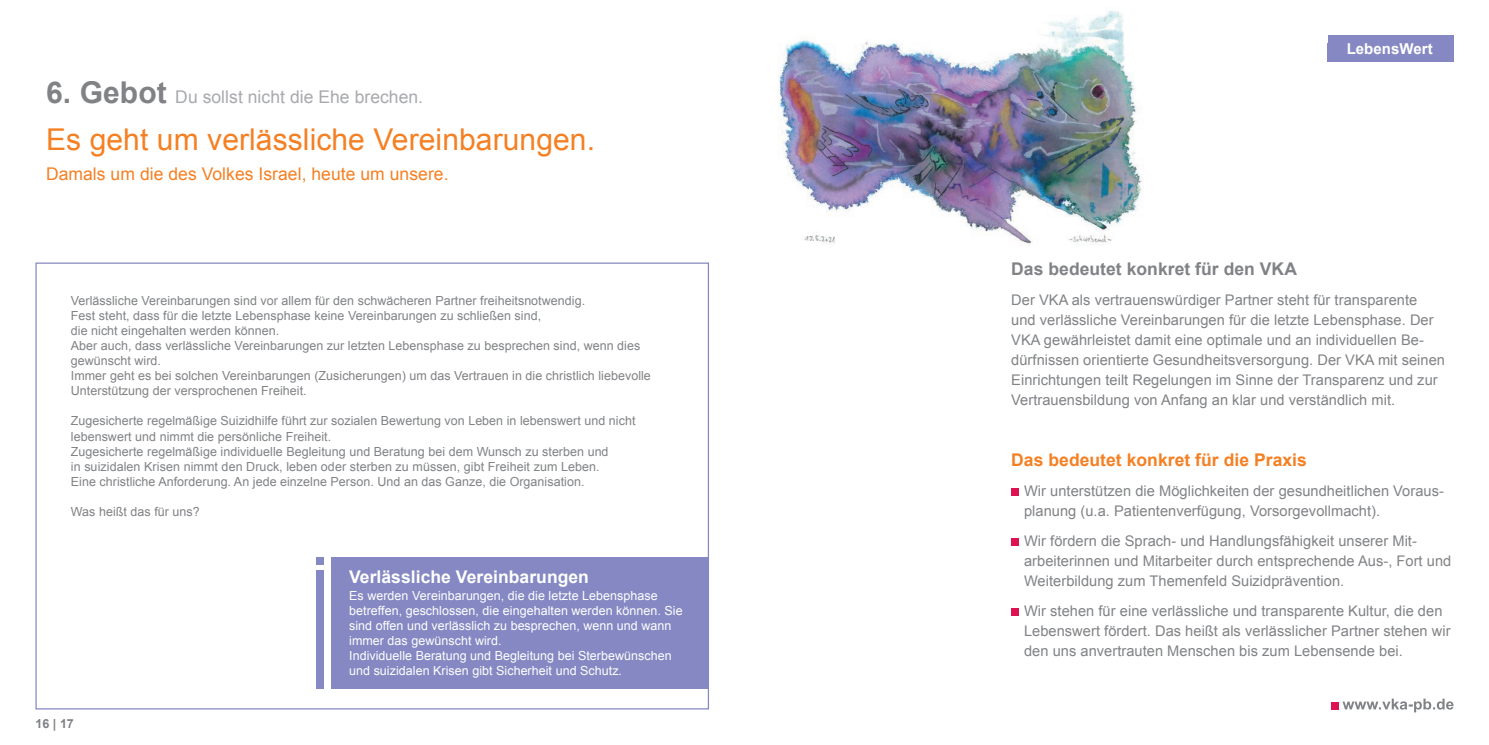
<style>
.page{position:relative;width:1489px;height:745px;background:#fff}
.page>*{position:absolute;margin:0;border:0;box-sizing:border-box;transform-origin:0 0}
.t1{font:30px "Arial";letter-spacing:.005em;color:#f58023}
.t2{font:17.5px "Arial";letter-spacing:.005em;color:#f58023}
.t3{font:17.5px "Arial";letter-spacing:.005em;color:#a8a9ad}
.t4{font:700 17.5px "Arial";letter-spacing:.005em;color:#f58023}
.t5{font:700 17.5px "Arial";letter-spacing:.005em;color:#808285}
.t6{font:700 17.5px "Arial";letter-spacing:.005em;color:#fff}
.t7{font:700 15px "Arial";letter-spacing:.005em;color:#fff}
.t8{font:14.62px/20px "Arial";letter-spacing:.005em;color:#808285}
.t9{font:12.5px/15px "Arial";letter-spacing:.005em;color:#808285}
.t10{font:12.5px/15px "Arial";letter-spacing:.005em;color:#fff}
.t11{font:700 12.5px "Arial";color:#808285}
.s1{font-weight:700;font-size:30px;color:#808285}
</style>
<div class="page">
<img style="left:779px;top:11px;width:363px;height:234px">
<div style="left:35px;top:262px;width:674px;height:447px;background:#fff;border:1px solid #8588c2"></div>
<div style="left:1327px;top:35px;width:126px;height:27px;background:#8588c2"></div>
<div style="left:331px;top:557px;width:378px;height:131px;background:#8588c2"></div>
<div style="left:1011px;top:487px;width:8px;height:8px;background:#dd1250"></div>
<div style="left:1011px;top:537px;width:8px;height:8px;background:#dd1250"></div>
<div style="left:1011px;top:607px;width:8px;height:8px;background:#dd1250"></div>
<div style="left:316px;top:569px;width:8px;height:119px;background:#8588c2"></div>
<div style="left:316px;top:557px;width:8px;height:7px;background:#8588c2"></div>
<div style="left:1331px;top:701px;width:8px;height:8px;background:#dd1250"></div>
<svg style="left:1342px;top:698px;width:111px;height:14px"></svg>
<h2 class="t3" style="left:46px;top:86px;width:378px"><span class="s1">6. Gebot</span> Du sollst nicht die Ehe brechen.</h2>
<h1 class="t1" style="left:46px;top:119px;width:550px">Es geht um verlässliche Vereinbarungen.</h1>
<h2 class="t2" style="left:46px;top:162px;width:404px">Damals um die des Volkes Israel, heute um unsere.</h2>
<p class="t9" style="left:71px;top:293px;width:581px">Verlässliche Vereinbarungen sind vor allem für den schwächeren Partner freiheitsnotwendig.<br>Fest steht, dass für die letzte Lebensphase keine Vereinbarungen zu schließen sind,<br>die nicht eingehalten werden können.<br>Aber auch, dass verlässliche Vereinbarungen zur letzten Lebensphase zu besprechen sind, wenn dies gewünscht wird.<br>Immer geht es bei solchen Vereinbarungen (Zusicherungen) um das Vertrauen in die christlich liebevolle Unterstützung der versprochenen Freiheit.</p>
<p class="t9" style="left:71px;top:413px;width:566px">Zugesicherte regelmäßige Suizidhilfe führt zur sozialen Bewertung von Leben in lebenswert und nicht lebenswert und nimmt die persönliche Freiheit.<br>Zugesicherte regelmäßige individuelle Begleitung und Beratung bei dem Wunsch zu sterben und<br>in suizidalen Krisen nimmt den Druck, leben oder sterben zu müssen, gibt Freiheit zum Leben.<br>Eine christliche Anforderung. An jede einzelne Person. Und an das Ganze, die Organisation.</p>
<p class="t9" style="left:71px;top:503px;width:130px">Was heißt das für uns?</p>
<p class="t11" style="left:35px;top:714px;width:40px">16 | 17</p>
<h2 class="t6" style="left:349px;top:564px;width:241px">Verlässliche Vereinbarungen</h2>
<p class="t10" style="left:349px;top:588px;width:335px">Es werden Vereinbarungen, die die letzte Lebensphase betreffen, geschlossen, die eingehalten werden können. Sie sind offen und verlässlich zu besprechen, wenn und wann immer das gewünscht wird.<br>Individuelle Beratung und Begleitung bei Sterbewünschen und suizidalen Krisen gibt Sicherheit und Schutz.</p>
<p class="t7" style="left:1346px;top:39px;width:87px">LebensWert</p>
<h2 class="t5" style="left:1011px;top:257px;width:287px">Das bedeutet konkret für den VKA</h2>
<p class="t8" style="left:1011px;top:290px;width:435px">Der VKA als vertrauenswürdiger Partner steht für transparente und verlässliche Vereinbarungen für die letzte Lebensphase. Der VKA gewährleistet damit eine optimale und an individuellen Be&shy;dürfnissen orientierte Gesundheitsversorgung. Der VKA mit seinen Einrichtungen teilt Regelungen im Sinne der Transparenz und zur Vertrauensbildung von Anfang an klar und verständlich mit.</p>
<h2 class="t4" style="left:1011px;top:447px;width:297px">Das bedeutet konkret für die Praxis</h2>
<p class="t8" style="left:1024px;top:480px;width:421px">Wir unterstützen die Möglichkeiten der gesundheitlichen Voraus&shy;planung (u.a. Patientenverfügung, Vorsorgevollmacht).</p>
<p class="t8" style="left:1024px;top:530px;width:429px">Wir fördern die Sprach- und Handlungsfähigkeit unserer Mit&shy;arbeiterinnen und Mitarbeiter durch entsprechende Aus-, Fort und<br>Weiterbildung zum Themenfeld Suizidprävention.</p>
<p class="t8" style="left:1024px;top:600px;width:428px">Wir stehen für eine verlässliche und transparente Kultur, die den<br>Lebenswert fördert. Das heißt als verlässlicher Partner stehen wir den uns anvertrauten Menschen bis zum Lebensende bei.</p>
</div>
